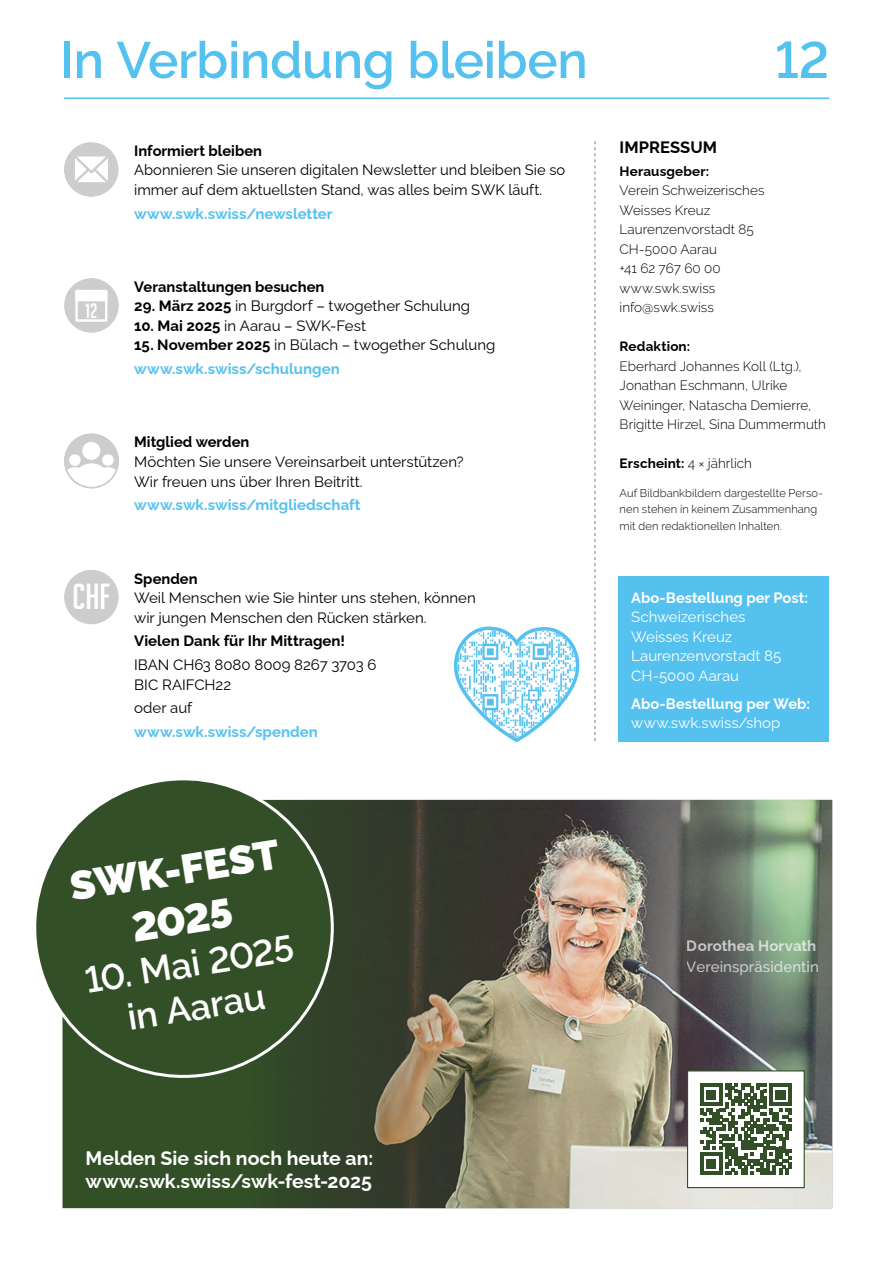
<style>
.page{position:relative;width:893px;height:1263px;background:#fff}
.page>*{position:absolute;margin:0;border:0;box-sizing:border-box;transform-origin:0 0}
.toptitel{font:600 51px "Raleway";letter-spacing:-.01em;color:#55c1ef}
.Pagina{font:600 51px "Raleway";color:#55c1ef}
.toptitel-2{font:900 41.4px/49.7px "Raleway";color:#fff;text-align:center}
.toptitel-3{font:600 36.15px/43.3px "Raleway";color:#fff;text-align:center}
.t1{font:35.4px "Big Noodle Titling";color:#fff}
.t2{font:20.4px "Big Noodle Titling";color:#fff}
.ZÜ_Raleway_black{font:700 19.5px/23.4px "Raleway";color:#fff}
.Impressum_kleine_Head{font:700 16.5px "Raleway";letter-spacing:.005em;color:#000}
.fliesstext__10_13{font:15px/19.5px "Raleway";color:#000}
.Intro_FT{font:15px "Raleway";color:#000}
.www_blau{font:700 15px "Raleway";color:#55c1ef}
.fliesstext__10_13-2{font:15px/19.5px "Raleway";color:#fff}
.Intro_FT-2{font:700 15px "Raleway";color:#000}
.Intro_FT-3{font:700 15px "Raleway";color:#fff}
.fliesstext__10_13-3{font:700 15px "Raleway";color:#000}
.t3{font:500 15px "Raleway";letter-spacing:.005em;color:#fff}
.fliesstext__10_13-4{font:300 13.5px/19.5px "Raleway";letter-spacing:.005em;color:#000}
.Impressum_kleine_Head-2{font:700 13.5px "Raleway";letter-spacing:.01em;color:#000}
.fliesstext__10_13-5{font:300 11.25px/16.5px "Raleway";letter-spacing:.01em;color:#000}
.s1{font-weight:700}
.s2{font-weight:300}
</style>
<div class="page">
<hr style="left:64px;top:98px;width:765px;height:1px;background:#55c1ef">
<svg style="left:595px;top:141px;width:1px;height:600px"></svg>
<div style="left:63px;top:1087px;width:184px;height:121px;background:#324f27"></div>
<img style="left:247px;top:800px;width:585px;height:408px">
<svg style="left:36px;top:780px;width:307px;height:307px;background:#4a6241"></svg>
<div style="left:687px;top:1071px;width:117px;height:116px;background:#fff"></div>
<svg style="left:700px;top:1083px;width:92px;height:92px"></svg>
<div style="left:687px;top:1070px;width:118px;height:118px;border:1px solid #324f27"></div>
<svg style="left:64px;top:433px;width:55px;height:56px"></svg>
<svg style="left:64px;top:142px;width:55px;height:55px"></svg>
<svg style="left:68px;top:153px;width:47px;height:33px"></svg>
<div style="left:64px;top:278px;width:55px;height:55px;background:#cdcdcd;border-radius:50%"></div>
<div style="left:75px;top:290px;width:32px;height:32px;border:2px solid #fff"></div>
<div style="left:77px;top:291px;width:29px;height:9px;background:#fff"></div>
<div style="left:75px;top:290px;width:32px;height:11px;border:2px solid #fff"></div>
<svg style="left:64px;top:569px;width:55px;height:56px"></svg>
<div style="left:64px;top:570px;width:55px;height:54px;background:#cdcdcd;border-radius:50%"></div>
<svg style="left:453px;top:626px;width:127px;height:117px"></svg>
<div style="left:618px;top:576px;width:211px;height:165px;background:#55c1ef"></div>
<p class="toptitel" style="left:60px;top:31px;width:529px">In Verbindung bleiben</p>
<p class="Intro_FT-2" style="left:134px;top:139px;width:129px">Informiert bleiben</p>
<p class="fliesstext__10_13" style="left:134px;top:159px;width:433px">Abonnieren Sie unseren digitalen Newsletter und bleiben Sie so immer auf dem aktuellsten Stand, was alles beim SWK läuft.</p>
<p class="www_blau" style="left:134px;top:201px;width:200px">www.swk.swiss/newsletter</p>
<h3 class="t2" style="left:85px;top:299px;width:14px">12</h3>
<h3 class="t1" style="left:73px;top:577px;width:39px">CHF</h3>
<p class="Intro_FT-2" style="left:134px;top:275px;width:192px">Veranstaltungen besuchen</p>
<p class="Intro_FT" style="left:134px;top:294px;width:337px"><span class="s1">29. März 2025</span> in Burgdorf – twogether Schulung</p>
<p class="Intro_FT" style="left:134px;top:314px;width:233px"><span class="s1">10. Mai 2025</span> in Aarau – SWK-Fest</p>
<p class="Intro_FT" style="left:134px;top:333px;width:363px"><span class="s1">15. November 2025</span> in Bülach – twogether Schulung</p>
<p class="www_blau" style="left:134px;top:357px;width:207px">www.swk.swiss/schulungen</p>
<p class="Intro_FT-2" style="left:134px;top:430px;width:117px">Mitglied werden</p>
<p class="fliesstext__10_13" style="left:134px;top:450px;width:331px">Möchten Sie unsere Vereinsarbeit unterstützen?<br>Wir freuen uns über Ihren Beitritt.</p>
<p class="www_blau" style="left:134px;top:493px;width:228px">www.swk.swiss/mitgliedschaft</p>
<p class="Intro_FT-2" style="left:134px;top:566px;width:65px">Spenden</p>
<p class="fliesstext__10_13" style="left:134px;top:586px;width:343px">Weil Menschen wie Sie hinter uns stehen, können wir jungen Menschen den Rücken stärken.</p>
<p class="fliesstext__10_13-3" style="left:134px;top:629px;width:213px">Vielen Dank für Ihr Mittragen!</p>
<p class="fliesstext__10_13" style="left:134px;top:653px;width:244px">IBAN CH63 8080 8009 8267 3703 6<br>BIC RAIFCH22</p>
<p class="fliesstext__10_13" style="left:134px;top:696px;width:59px">oder auf</p>
<p class="www_blau" style="left:134px;top:720px;width:185px">www.swk.swiss/spenden</p>
<p class="Pagina" style="left:775px;top:31px;width:56px">12</p>
<p class="Impressum_kleine_Head" style="left:620px;top:134px;width:99px">IMPRESSUM</p>
<p class="Impressum_kleine_Head-2" style="left:620px;top:160px;width:91px">Herausgeber:</p>
<p class="fliesstext__10_13-4" style="left:620px;top:180px;width:146px">Verein Schweizerisches<br>Weisses Kreuz</p>
<p class="fliesstext__10_13-4" style="left:620px;top:219px;width:136px">Laurenzenvorstadt 85</p>
<p class="fliesstext__10_13-4" style="left:620px;top:239px;width:99px">CH-5000 Aarau</p>
<p class="fliesstext__10_13-4" style="left:620px;top:258px;width:103px">+41 62 767 60 00</p>
<p class="fliesstext__10_13-4" style="left:620px;top:278px;width:97px">www.swk.swiss</p>
<p class="fliesstext__10_13-4" style="left:620px;top:297px;width:96px">info@swk.swiss</p>
<p class="Impressum_kleine_Head-2" style="left:620px;top:335px;width:72px">Redaktion:</p>
<p class="fliesstext__10_13-4" style="left:620px;top:356px;width:208px">Eberhard Johannes Koll (Ltg.),<br>Jonathan Eschmann, Ulrike<br>Weininger, Natascha Demierre,<br>Brigitte Hirzel, Sina Dummermuth</p>
<p class="Impressum_kleine_Head-2" style="left:620px;top:452px;width:134px">Erscheint: <span class="s2">4 × jährlich</span></p>
<p class="fliesstext__10_13-5" style="left:620px;top:484px;width:205px">Auf Bildbankbildern dargestellte Perso&shy;nen stehen in keinem Zusammenhang mit den redaktionellen Inhalten.</p>
<p class="Intro_FT-3" style="left:631px;top:586px;width:178px">Abo-Bestellung per Post:</p>
<p class="fliesstext__10_13-2" style="left:631px;top:606px;width:151px">Schweizerisches<br>Weisses Kreuz<br>Laurenzenvorstadt 85<br>CH-5000 Aarau</p>
<p class="Intro_FT-3" style="left:631px;top:692px;width:180px">Abo-Bestellung per Web:</p>
<p class="fliesstext__10_13-2" style="left:631px;top:712px;width:151px">www.swk.swiss/shop</p>
<p class="toptitel-2" style="left:65px;top:858px;width:213px;rotate:-9deg">SWK-FEST<br>2025</p>
<p class="toptitel-3" style="left:82px;top:959px;width:212px;rotate:-9deg">10. Mai 2025 in Aarau</p>
<p class="Intro_FT-3" style="left:687px;top:934px;width:131px">Dorothea Horvath</p>
<p class="t3" style="left:687px;top:958px;width:133px">Vereinspräsidentin</p>
<p class="ZÜ_Raleway_black" style="left:86px;top:1144px;width:289px">Melden Sie sich noch heute an: www.swk.swiss/swk-fest-2025</p>
</div>
